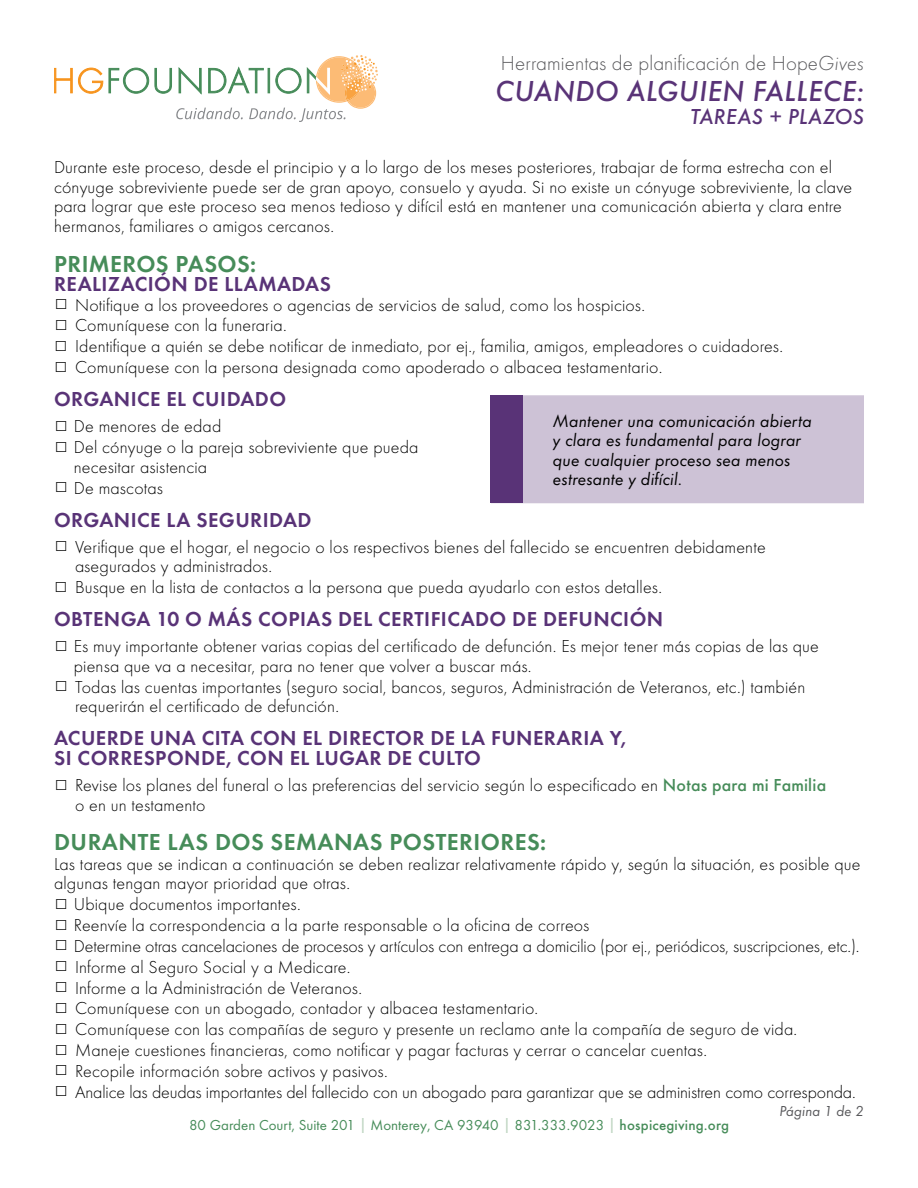
<style>
.page{position:relative;width:918px;height:1188px;background:#fff}
.page>*{position:absolute;margin:0;border:0;box-sizing:border-box;transform-origin:0 0}
.t1{font:italic 500 30px "Function Pro";letter-spacing:.02em;color:#593377}
.t2{font:600 24px "Function Pro";letter-spacing:.02em;color:#468c59}
.t3{font:italic 500 22.5px "Function Pro";letter-spacing:.02em;color:#593377}
.t4{font:600 21px/19.5px "Function Pro";letter-spacing:.02em;color:#593377}
.t5{font:300 21px "Function Pro";letter-spacing:.005em;color:#58585b}
.t6{font:300 18px/20.7px "Function Pro";letter-spacing:.01em;color:#000}
.t7{font:italic 18px/19.5px "Function Pro";letter-spacing:.01em;color:#000}
.t8{font:15px "Function Pro";color:#468c59}
.t9{font:italic 15px "Function Pro";letter-spacing:.005em;color:#58585b}
.s1{font-style:italic}
.s2{font-weight:500;color:#468c59}
.s3{font-size:18px;color:#bdd4c0}
.s4{font-weight:500}
</style>
<div class="page">
<svg style="left:54px;top:55px;width:324px;height:67px"></svg>
<div style="left:491px;top:395px;width:373px;height:108px;background:#cdc2d6"></div>
<div style="left:490px;top:395px;width:33px;height:108px;background:#593377"></div>
<p class="t5" style="left:501px;top:51px;width:365px">Herramientas de planificación de Hope<span class="s1">Gives</span></p>
<h1 class="t1" style="left:495px;top:74px;width:370px">CUANDO ALGUIEN FALLECE:</h1>
<p class="t3" style="left:690px;top:103px;width:175px">TAREAS + PLAZOS</p>
<p class="t6" style="left:54px;top:158px;width:800px;line-height:19.5px">Durante este proceso, desde el principio y a lo largo de los meses posteriores, trabajar de forma estrecha con el cónyuge sobreviviente puede ser de gran apoyo, consuelo y ayuda. Si no existe un cónyuge sobreviviente, la clave para lograr que este proceso sea menos tedioso y difícil está en mantener una comunicación abierta y clara entre hermanos, familiares o amigos cercanos.</p>
<h2 class="t2" style="left:54px;top:249px;width:204px">PRIMEROS PASOS:</h2>
<p class="t4" style="left:54px;top:274px;width:278px">REALIZACIÓN DE LLAMADAS</p>
<p class="t6" style="left:54px;top:294px;width:731px">☐ Notifique a los proveedores o agencias de servicios de salud, como los hospicios.<br>☐ Comuníquese con la funeraria.<br>☐ Identifique a quién se debe notificar de inmediato, por ej., familia, amigos, empleadores o cuidadores. ☐ Comuníquese con la persona designada como apoderado o albacea testamentario.</p>
<p class="t4" style="left:54px;top:389px;width:234px">ORGANICE EL CUIDADO</p>
<p class="t6" style="left:54px;top:416px;width:169px">☐ De menores de edad</p>
<p class="t6" style="left:54px;top:437px;width:366px">☐ Del cónyuge o la pareja sobreviviente que pueda</p>
<p class="t6" style="left:74px;top:457px;width:135px">necesitar asistencia</p>
<p class="t6" style="left:54px;top:478px;width:110px">☐ De mascotas</p>
<p class="t4" style="left:54px;top:510px;width:259px">ORGANICE LA SEGURIDAD</p>
<p class="t6" style="left:54px;top:537px;width:713px">☐ Verifique que el hogar, el negocio o los respectivos bienes del fallecido se encuentren debidamente</p>
<p class="t6" style="left:75px;top:556px;width:199px">asegurados y administrados.</p>
<p class="t6" style="left:54px;top:577px;width:610px">☐ Busque en la lista de contactos a la persona que pueda ayudarlo con estos detalles.</p>
<p class="t4" style="left:54px;top:609px;width:611px">OBTENGA 10 O MÁS COPIAS DEL CERTIFICADO DE DEFUNCIÓN</p>
<p class="t6" style="left:54px;top:636px;width:767px">☐ Es muy importante obtener varias copias del certificado de defunción. Es mejor tener más copias de las que</p>
<p class="t6" style="left:74px;top:656px;width:459px">piensa que va a necesitar, para no tener que volver a buscar más.</p>
<p class="t6" style="left:54px;top:677px;width:753px">☐ Todas las cuentas importantes (seguro social, bancos, seguros, Administración de Veteranos, etc.) también</p>
<p class="t6" style="left:75px;top:696px;width:265px">requerirán el certificado de defunción.</p>
<p class="t4" style="left:54px;top:728px;width:574px">ACUERDE UNA CITA CON EL DIRECTOR DE LA FUNERARIA Y,<br>SI CORRESPONDE, CON EL LUGAR DE CULTO</p>
<p class="t6" style="left:75px;top:776px;width:753px;line-height:19.5px;text-indent:-21px">☐ Revise los planes del funeral o las preferencias del servicio según lo especificado en <span class="s2">Notas para mi Familia </span>o en un testamento</p>
<h2 class="t2" style="left:54px;top:828px;width:494px">DURANTE LAS DOS SEMANAS POSTERIORES:</h2>
<p class="t6" style="left:54px;top:854px;width:808px">Las tareas que se indican a continuación se deben realizar relativamente rápido y, según la situación, es posible que algunas tengan mayor prioridad que otras.<br>☐ Ubique documentos importantes.<br>☐ Reenvíe la correspondencia a la parte responsable o la oficina de correos<br>☐ Determine otras cancelaciones de procesos y artículos con entrega a domicilio (por ej., periódicos, suscripciones, etc.). ☐ Informe al Seguro Social y a Medicare.<br>☐ Informe a la Administración de Veteranos.<br>☐ Comuníquese con un abogado, contador y albacea testamentario.<br>☐ Comuníquese con las compañías de seguro y presente un reclamo ante la compañía de seguro de vida.<br>☐ Maneje cuestiones financieras, como notificar y pagar facturas y cerrar o cancelar cuentas.<br>☐ Recopile información sobre activos y pasivos.<br>☐ Analice las deudas importantes del fallecido con un abogado para garantizar que se administren como corresponda.</p>
<p class="t7" style="left:553px;top:411px;width:260px">Mantener una comunicación abierta y clara es fundamental para lograr que cualquier proceso sea menos estresante y difícil.</p>
<p class="t8" style="left:189px;top:1117px;width:541px">80 Garden Court, Suite 201 <span class="s3">|</span> Monterey, CA 93940 <span class="s3">|</span> 831.333.9023 <span class="s3">|</span> <span class="s4">hospicegiving.org</span></p>
<p class="t9" style="left:780px;top:1103px;width:86px">Página 1 de 2</p>
</div>
